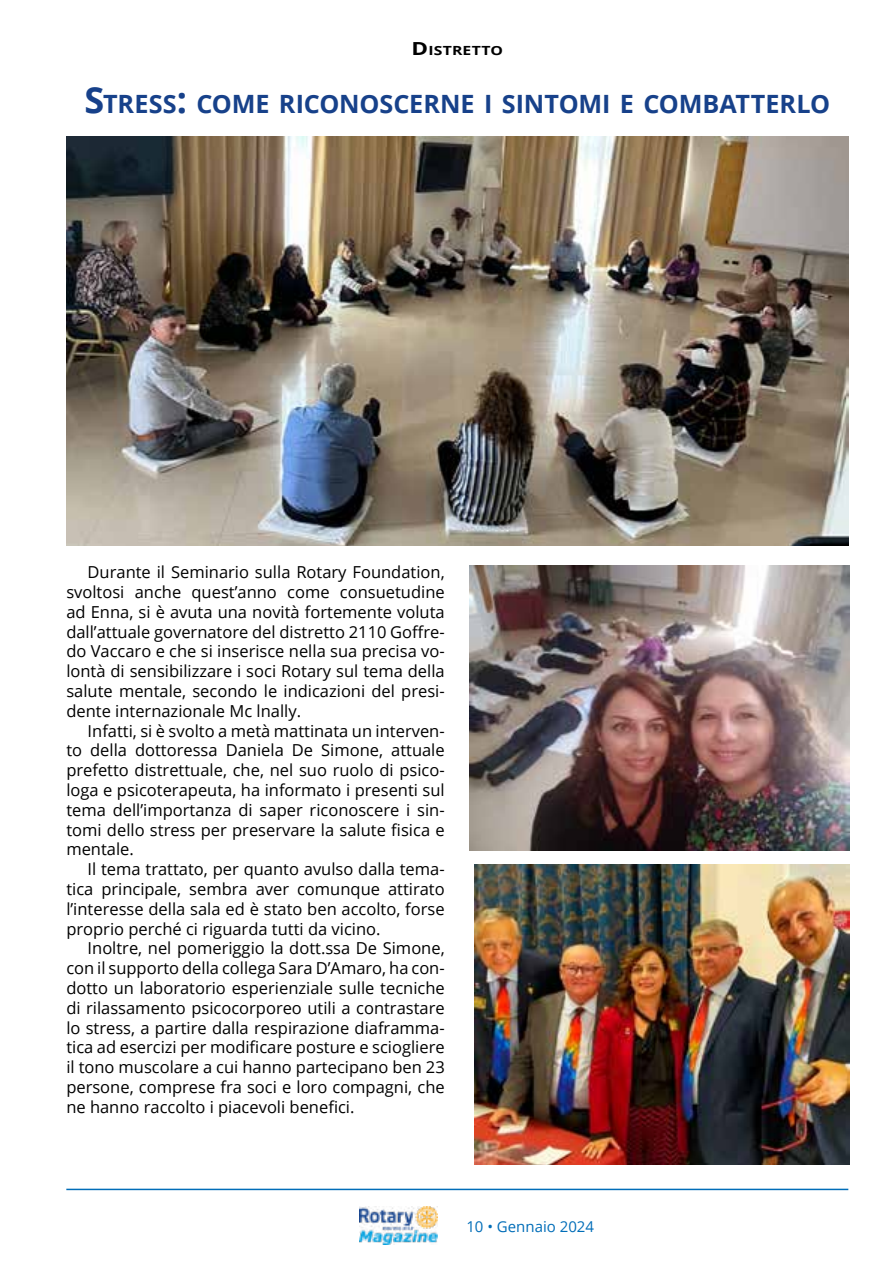
<style>
.page{position:relative;width:893px;height:1263px;background:#fff}
.page>*{position:absolute;margin:0;border:0;box-sizing:border-box;transform-origin:0 0}
.t1{font:700 25.2px "Open Sans";letter-spacing:-.005em;color:#17418a}
.t2{font:16.5px "Open Sans";color:#000}
.t3{font:15px "Open Sans";color:#006db8}
.t4{font:700 12.6px "Open Sans";letter-spacing:.015em;color:#000;scale:1.25 1}
.s1{font-size:18px}
.s2{font-size:36px}
</style>
<div class="page">
<img style="left:359px;top:1206px;width:78px;height:39px">
<hr style="left:66px;top:1189px;width:782px;height:1px;background:#006db8">
<img style="left:66px;top:137px;width:782px;height:409px">
<img style="left:470px;top:566px;width:380px;height:285px">
<img style="left:475px;top:865px;width:375px;height:299px">
<p class="t4" style="left:412px;top:42px;width:75px"><span class="s1">D</span>ISTRETTO</p>
<p class="t1" style="left:84px;top:86px;width:747px"><span class="s2">S</span>TRESS<span class="s2">:</span> COME RICONOSCERNE I SINTOMI E COMBATTERLO</p>
<p class="t2" style="left:88px;top:561px;width:359px">Durante il Seminario sulla Rotary Foundation,</p>
<p class="t2" style="left:66px;top:581px;width:380px">svoltosi anche quest’anno come consuetudine</p>
<p class="t2" style="left:66px;top:600px;width:380px">ad Enna, si è avuta una novità fortemente voluta</p>
<p class="t2" style="left:66px;top:620px;width:380px">dall’attuale governatore del distretto 2110 Goffre-</p>
<p class="t2" style="left:66px;top:640px;width:380px">do Vaccaro e che si inserisce nella sua precisa vo-</p>
<p class="t2" style="left:66px;top:660px;width:380px">lontà di sensibilizzare i soci Rotary sul tema della</p>
<p class="t2" style="left:66px;top:680px;width:380px">salute mentale, secondo le indicazioni del presi-</p>
<p class="t2" style="left:66px;top:699px;width:236px">dente internazionale Mc lnally.</p>
<p class="t2" style="left:88px;top:719px;width:359px">Infatti, si è svolto a metà mattinata un interven-</p>
<p class="t2" style="left:66px;top:739px;width:380px">to della dottoressa Daniela De Simone, attuale</p>
<p class="t2" style="left:66px;top:759px;width:380px">prefetto distrettuale, che, nel suo ruolo di psico-</p>
<p class="t2" style="left:66px;top:779px;width:380px">loga e psicoterapeuta, ha informato i presenti sul</p>
<p class="t2" style="left:66px;top:798px;width:380px">tema dell’importanza di saper riconoscere i sin-</p>
<p class="t2" style="left:66px;top:818px;width:380px">tomi dello stress per preservare la salute fisica e</p>
<p class="t2" style="left:66px;top:838px;width:69px">mentale.</p>
<p class="t2" style="left:88px;top:858px;width:359px">Il tema trattato, per quanto avulso dalla tema-</p>
<p class="t2" style="left:66px;top:878px;width:380px">tica principale, sembra aver comunque attirato</p>
<p class="t2" style="left:66px;top:897px;width:380px">l’interesse della sala ed è stato ben accolto, forse</p>
<p class="t2" style="left:66px;top:917px;width:316px">proprio perché ci riguarda tutti da vicino.</p>
<p class="t2" style="left:88px;top:937px;width:359px">Inoltre, nel pomeriggio la dott.ssa De Simone,</p>
<p class="t2" style="left:66px;top:957px;width:380px">con il supporto della collega Sara D’Amaro, ha con-</p>
<p class="t2" style="left:66px;top:977px;width:380px">dotto un laboratorio esperienziale sulle tecniche</p>
<p class="t2" style="left:66px;top:996px;width:380px">di rilassamento psicocorporeo utili a contrastare</p>
<p class="t2" style="left:66px;top:1016px;width:380px">lo stress, a partire dalla respirazione diaframma-</p>
<p class="t2" style="left:66px;top:1036px;width:380px">tica ad esercizi per modificare posture e sciogliere</p>
<p class="t2" style="left:66px;top:1056px;width:380px">il tono muscolare a cui hanno partecipano ben 23</p>
<p class="t2" style="left:66px;top:1076px;width:380px">persone, comprese fra soci e loro compagni, che</p>
<p class="t2" style="left:66px;top:1095px;width:290px">ne hanno raccolto i piacevoli benefici.</p>
<p class="t3" style="left:466px;top:1216px;width:129px">10 • Gennaio 2024</p>
</div>
